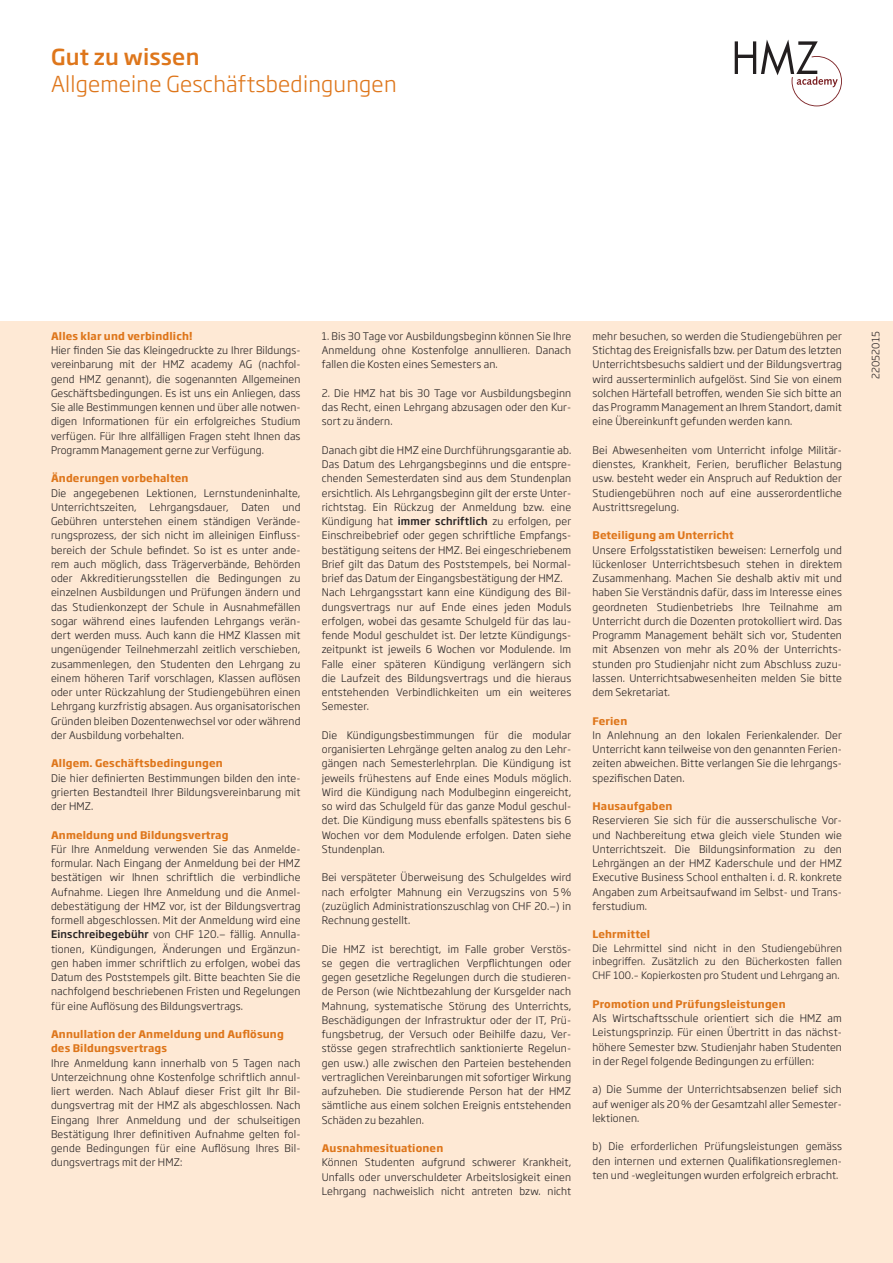
<style>
.page{position:relative;width:893px;height:1263px;background:#fff}
.page>*{position:absolute;margin:0;border:0;box-sizing:border-box;transform-origin:0 0}
.obertitel_unterzeile{font:300 21.75px "Soho Gothic Pro";letter-spacing:.01em;color:#de761b}
.obertitel_soho_mediu{font:500 21.75px "Soho Gothic Pro";letter-spacing:.01em;color:#de761b}
.gutzuwissen_soho_lig{font:300 10.35px/14.2px "Soho Gothic Pro";letter-spacing:.015em;color:#231f20;text-align:justify}
.gutzuwissen_titel_so{font:700 10.35px/14.2px "Soho Gothic Pro";letter-spacing:.015em;color:#de761b}
.gutzuwissen_soho_lig-2{font:300 10.05px/13.8px "Soho Gothic Pro";letter-spacing:.015em;color:#231f20;text-align:justify}
.titel_soho_extra_far{font:300 10.05px "Soho Gothic Pro";letter-spacing:.015em;color:#231f20}
.s1{font-weight:500}
</style>
<div class="page">
<div style="left:0;top:321px;width:893px;height:942px;background:#fee9d5"></div>
<svg style="left:735px;top:40px;width:107px;height:66px"></svg>
<p class="obertitel_soho_mediu" style="left:51px;top:39px;width:150px">Gut zu wissen</p>
<p class="obertitel_unterzeile" style="left:51px;top:67px;width:347px">Allgemeine Geschäftsbedingungen</p>
<p class="gutzuwissen_titel_so" style="left:51px;top:328px;width:143px">Alles klar und verbindlich!</p>
<p class="gutzuwissen_soho_lig" style="left:51px;top:343px;width:251px">Hier finden Sie das Kleingedruckte zu Ihrer Bildungs&shy;vereinbarung mit der HMZ academy AG (nachfol&shy;gend HMZ genannt), die sogenannten Allgemeinen Geschäftsbedingungen. Es ist uns ein Anliegen, dass Sie alle Bestimmungen kennen und über alle notwen&shy;digen Informationen für ein erfolgreiches Studium verfügen. Für Ihre allfälligen Fragen steht Ihnen das Programm Management gerne zur Verfügung.</p>
<p class="gutzuwissen_titel_so" style="left:51px;top:471px;width:139px">Änderungen vorbehalten</p>
<p class="gutzuwissen_soho_lig" style="left:51px;top:485px;width:251px">Die angegebenen Lektionen, Lernstundeninhalte, Unterrichtszeiten, Lehrgangsdauer, Daten und Gebühren unterstehen einem ständigen Verände&shy;rungsprozess, der sich nicht im alleinigen Einfluss&shy;bereich der Schule befindet. So ist es unter ande&shy;rem auch möglich, dass Trägerverbände, Behörden oder Akkreditierungsstellen die Bedingungen zu einzelnen Ausbildungen und Prüfungen ändern und das Studienkonzept der Schule in Ausnahmefällen sogar während eines laufenden Lehrgangs verän&shy;dert werden muss. Auch kann die HMZ Klassen mit ungenügender Teilnehmerzahl zeitlich verschieben, zusammenlegen, den Studenten den Lehrgang zu einem höheren Tarif vorschlagen, Klassen auflösen oder unter Rückzahlung der Studiengebühren einen Lehrgang kurzfristig absagen. Aus organisatorischen Gründen bleiben Dozentenwechsel vor oder während der Ausbildung vorbehalten.</p>
<p class="gutzuwissen_titel_so" style="left:51px;top:756px;width:173px">Allgem. Geschäftsbedingungen</p>
<p class="gutzuwissen_soho_lig" style="left:51px;top:770px;width:251px">Die hier definierten Bestimmungen bilden den inte&shy;grierten Bestandteil Ihrer Bildungsvereinbarung mit der HMZ.</p>
<p class="gutzuwissen_titel_so" style="left:51px;top:827px;width:179px">Anmeldung und Bildungsvertrag</p>
<p class="gutzuwissen_soho_lig" style="left:51px;top:841px;width:251px">Für Ihre Anmeldung verwenden Sie das Anmelde&shy;formular. Nach Eingang der Anmeldung bei der HMZ bestätigen wir Ihnen schriftlich die verbindliche Aufnahme. Liegen Ihre Anmeldung und die Anmel&shy;debestätigung der HMZ vor, ist der Bildungsvertrag formell abgeschlossen. Mit der Anmeldung wird eine <span class="s1">Einschreibegebühr</span> von CHF 120.— fällig. Annulla&shy;tionen, Kündigungen, Änderungen und Ergänzun&shy;gen haben immer schriftlich zu erfolgen, wobei das Datum des Poststempels gilt. Bitte beachten Sie die nachfolgend beschriebenen Fristen und Regelungen für eine Auflösung des Bildungsvertrags.</p>
<p class="gutzuwissen_titel_so" style="left:51px;top:1026px;width:234px">Annullation der Anmeldung und Auflösung des Bildungsvertrags</p>
<p class="gutzuwissen_soho_lig" style="left:51px;top:1055px;width:251px">Ihre Anmeldung kann innerhalb von 5 Tagen nach Unterzeichnung ohne Kostenfolge schriftlich annul&shy;liert werden. Nach Ablauf dieser Frist gilt Ihr Bil&shy;dungsvertrag mit der HMZ als abgeschlossen. Nach Eingang Ihrer Anmeldung und der schulseitigen Bestätigung Ihrer definitiven Aufnahme gelten fol&shy;gende Bedingungen für eine Auflösung Ihres Bil&shy;dungsvertrags mit der HMZ:</p>
<p class="gutzuwissen_soho_lig" style="left:322px;top:328px;width:251px">1. Bis 30 Tage vor Ausbildungsbeginn können Sie Ihre Anmeldung ohne Kostenfolge annullieren. Danach fallen die Kosten eines Semesters an.</p>
<p class="gutzuwissen_soho_lig" style="left:322px;top:385px;width:251px">2. Die HMZ hat bis 30 Tage vor Ausbildungsbeginn das Recht, einen Lehrgang abzusagen oder den Kur&shy;sort zu ändern.</p>
<p class="gutzuwissen_soho_lig" style="left:322px;top:442px;width:251px">Danach gibt die HMZ eine Durchführungsgarantie ab.<br>Das Datum des Lehrgangsbeginns und die entspre&shy;chenden Semesterdaten sind aus dem Stundenplan ersichtlich. Als Lehrgangsbeginn gilt der erste Unter&shy;richtstag. Ein Rückzug der Anmeldung bzw. eine Kündigung hat <span class="s1">immer schriftlich</span> zu erfolgen, per Einschreibebrief oder gegen schriftliche Empfangs&shy;bestätigung seitens der HMZ. Bei eingeschriebenem Brief gilt das Datum des Poststempels, bei Normal&shy;brief das Datum der Eingangsbestätigung der HMZ.</p>
<p class="gutzuwissen_soho_lig" style="left:322px;top:585px;width:251px">Nach Lehrgangsstart kann eine Kündigung des Bil&shy;dungsvertrags nur auf Ende eines jeden Moduls erfolgen, wobei das gesamte Schulgeld für das lau&shy;fende Modul geschuldet ist. Der letzte Kündigungs&shy;zeitpunkt ist jeweils 6 Wochen vor Modulende. Im Falle einer späteren Kündigung verlängern sich die Laufzeit des Bildungsvertrags und die hieraus entstehenden Verbindlichkeiten um ein weiteres Semester.</p>
<p class="gutzuwissen_soho_lig" style="left:322px;top:727px;width:251px">Die Kündigungsbestimmungen für die modular organisierten Lehrgänge gelten analog zu den Lehr&shy;gängen nach Semesterlehrplan. Die Kündigung ist jeweils frühestens auf Ende eines Moduls möglich.<br>Wird die Kündigung nach Modulbeginn eingereicht, so wird das Schulgeld für das ganze Modul geschul&shy;det. Die Kündigung muss ebenfalls spätestens bis 6<br>Wochen vor dem Modulende erfolgen. Daten siehe Stundenplan.</p>
<p class="gutzuwissen_soho_lig" style="left:322px;top:870px;width:251px">Bei verspäteter Überweisung des Schulgeldes wird nach erfolgter Mahnung ein Verzugszins von 5% (zuzüglich Administrationszuschlag von CHF 20.—) in Rechnung gestellt.</p>
<p class="gutzuwissen_soho_lig" style="left:322px;top:941px;width:251px">Die HMZ ist berechtigt, im Falle grober Verstös&shy;se gegen die vertraglichen Verpflichtungen oder gegen gesetzliche Regelungen durch die studieren&shy;de Person (wie Nichtbezahlung der Kursgelder nach Mahnung, systematische Störung des Unterrichts, Beschädigungen der Infrastruktur oder der IT, Prü&shy;fungsbetrug, der Versuch oder Beihilfe dazu, Ver&shy;stösse gegen strafrechtlich sanktionierte Regelun&shy;gen usw.) alle zwischen den Parteien bestehenden vertraglichen Vereinbarungen mit sofortiger Wirkung aufzuheben. Die studierende Person hat der HMZ sämtliche aus einem solchen Ereignis entstehenden Schäden zu bezahlen.</p>
<p class="gutzuwissen_titel_so" style="left:322px;top:1140px;width:123px">Ausnahmesituationen</p>
<p class="gutzuwissen_soho_lig" style="left:322px;top:1155px;width:251px">Können Studenten aufgrund schwerer Krankheit, Unfalls oder unverschuldeter Arbeitslosigkeit einen Lehrgang nachweislich nicht antreten bzw. nicht</p>
<p class="gutzuwissen_soho_lig" style="left:592px;top:328px;width:251px">mehr besuchen, so werden die Studiengebühren per Stichtag des Ereignisfalls bzw. per Datum des letzten Unterrichtsbesuchs saldiert und der Bildungsvertrag wird ausserterminlich aufgelöst. Sind Sie von einem solchen Härtefall betroffen, wenden Sie sich bitte an das Programm Management an Ihrem Standort, damit eine Übereinkunft gefunden werden kann.</p>
<p class="gutzuwissen_soho_lig" style="left:592px;top:442px;width:251px">Bei Abwesenheiten vom Unterricht infolge Militär&shy;dienstes, Krankheit, Ferien, beruflicher Belastung usw. besteht weder ein Anspruch auf Reduktion der Studiengebühren noch auf eine ausserordentliche Austrittsregelung.</p>
<p class="gutzuwissen_titel_so" style="left:592px;top:528px;width:143px">Beteiligung am Unterricht</p>
<p class="gutzuwissen_soho_lig" style="left:592px;top:542px;width:251px">Unsere Erfolgsstatistiken beweisen: Lernerfolg und lückenloser Unterrichtsbesuch stehen in direktem Zusammenhang. Machen Sie deshalb aktiv mit und haben Sie Verständnis dafür, dass im Interesse eines geordneten Studienbetriebs Ihre Teilnahme am Unterricht durch die Dozenten protokolliert wird. Das Programm Management behält sich vor, Studenten mit Absenzen von mehr als 20% der Unterrichts&shy;stunden pro Studienjahr nicht zum Abschluss zuzu&shy;lassen. Unterrichtsabwesenheiten melden Sie bitte dem Sekretariat.</p>
<p class="gutzuwissen_titel_so" style="left:592px;top:713px;width:36px">Ferien</p>
<p class="gutzuwissen_soho_lig" style="left:592px;top:727px;width:251px">In Anlehnung an den lokalen Ferienkalender. Der Unterricht kann teilweise von den genannten Ferien&shy;zeiten abweichen. Bitte verlangen Sie die lehrgangs&shy;spezifischen Daten.</p>
<p class="gutzuwissen_titel_so" style="left:592px;top:798px;width:81px">Hausaufgaben</p>
<p class="gutzuwissen_soho_lig" style="left:592px;top:813px;width:251px">Reservieren Sie sich für die ausserschulische Vor&shy;und Nachbereitung etwa gleich viele Stunden wie Unterrichtszeit. Die Bildungsinformation zu den Lehrgängen an der HMZ Kaderschule und der HMZ Executive Business School enthalten i. d. R. konkrete Angaben zum Arbeitsaufwand im Selbst- und Trans&shy;ferstudium.</p>
<p class="gutzuwissen_titel_so" style="left:592px;top:927px;width:59px">Lehrmittel</p>
<p class="gutzuwissen_soho_lig-2" style="left:592px;top:940px;width:251px">Die Lehrmittel sind nicht in den Studiengebühren inbegriffen. Zusätzlich zu den Bücherkosten fallen CHF 100.– Kopierkosten pro Student und Lehrgang an.</p>
<p class="gutzuwissen_titel_so" style="left:592px;top:996px;width:195px">Promotion und Prüfungsleistungen</p>
<p class="gutzuwissen_soho_lig" style="left:592px;top:1010px;width:251px">Als Wirtschaftsschule orientiert sich die HMZ am Leistungsprinzip. Für einen Übertritt in das nächst&shy;höhere Semester bzw. Studienjahr haben Studenten in der Regel folgende Bedingungen zu erfüllen:</p>
<p class="gutzuwissen_soho_lig" style="left:592px;top:1082px;width:251px">a) Die Summe der Unterrichtsabsenzen belief sich auf weniger als 20% der Gesamtzahl aller Semester&shy;lektionen.</p>
<p class="gutzuwissen_soho_lig" style="left:592px;top:1139px;width:251px">b) Die erforderlichen Prüfungsleistungen gemäss den internen und externen Qualifikationsreglemen&shy;ten und -wegleitungen wurden erfolgreich erbracht.</p>
<p class="titel_soho_extra_far" style="left:868px;top:379px;width:49px;rotate:-90deg">22052015</p>
</div>
